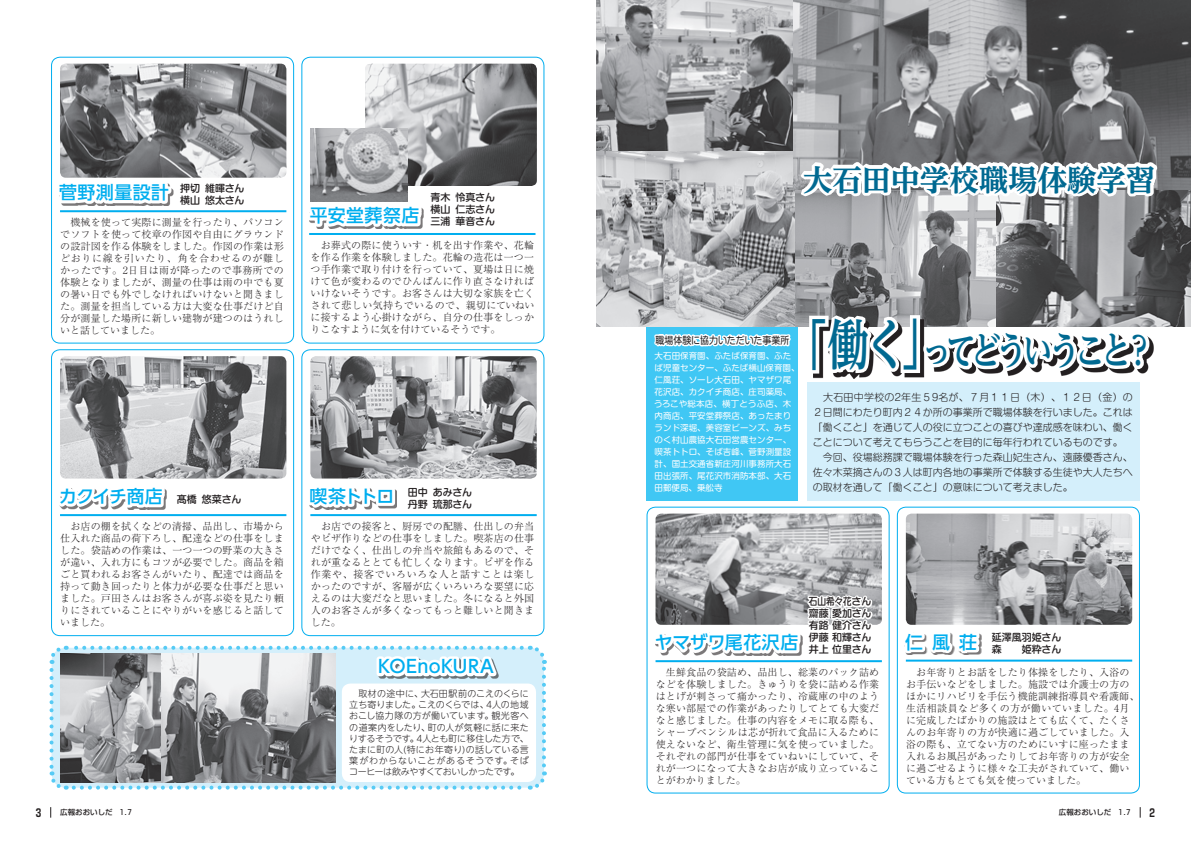
<style>
.page{position:relative;width:1191px;height:842px;background:#fff}
.page>*{position:absolute;margin:0;border:0;box-sizing:border-box;transform-origin:0 0}
.t1{font:700 54.4px "UD Reimin Pro";color:#006991;scale:.77 1}
.t2{font:700 38.9px "UD Reimin Pro";letter-spacing:-.14em;color:#006991;scale:.77 1}
.t3{font:700 expanded 29.4px "UD Reimin Pro";color:#006991}
.t4{font:500 17.8px "UD Shin Go Pro";letter-spacing:.025em;color:#00aeef}
.t5{font:700 11px "Shin Go Pro De";color:#231f20}
.t6{font:300 10px/12px "Ryumin Pr 5";letter-spacing:.015em;color:#231f20;text-align:justify}
.t7{font:300 10px/15px "Shin M Go Pro";color:#231f20}
.t8{font:500 10px/12px "Shin M Go Pro";color:#231f20}
.t9{font:500 10px/12px "Shin M Go Pro";color:#231f20;text-align:justify;scale:.87 1}
.t10{font:10px "Shin M Go Pro";letter-spacing:-.005em;color:#231f20;scale:.9 1}
.t11{font:300 9px/11.2px "UD Shin M Go Pro";letter-spacing:.005em;color:#231f20}
.t12{font:300 9px "UD Shin M Go Pro";letter-spacing:-.02em;color:#231f20}
.t13{font:300 9px "UD Shin M Go Pro";letter-spacing:-.025em;color:#231f20}
.t14{font:8.5px/12px "Shin M Go Pro";letter-spacing:.005em;color:#fff}
.t15{font:500 7.5px "Shin Go Pro";color:#231f20}
</style>
<div class="page">
<img style="left:795px;top:0;width:396px;height:327px">
<img style="left:596px;top:0;width:199px;height:327px">
<div style="left:301px;top:57px;width:243px;height:287px;border:1px solid #00aeef;border-radius:9px"></div>
<div style="left:51px;top:57px;width:243px;height:287px;border:1px solid #00aeef;border-radius:9px"></div>
<hr style="left:60px;top:210px;width:226px;height:2px;background:#00aeef">
<hr style="left:309px;top:233px;width:226px;height:2px;background:#00aeef">
<div style="left:897px;top:507px;width:243px;height:286px;border:1px solid #00aeef;border-radius:9px"></div>
<div style="left:646px;top:507px;width:243px;height:286px;border:1px solid #00aeef;border-radius:9px"></div>
<hr style="left:655px;top:660px;width:227px;height:2px;background:#00aeef">
<hr style="left:906px;top:660px;width:226px;height:2px;background:#00aeef">
<div style="left:807px;top:382px;width:332px;height:118px;background:#d4effb"></div>
<div style="left:646px;top:327px;width:151px;height:173px;background:#40c7f4"></div>
<svg style="left:59px;top:183px;width:115px;height:23px"></svg>
<svg style="left:59px;top:478px;width:109px;height:32px"></svg>
<svg style="left:309px;top:488px;width:88px;height:22px"></svg>
<svg style="left:898px;top:623px;width:84px;height:36px"></svg>
<svg style="left:309px;top:201px;width:115px;height:28px"></svg>
<img style="left:60px;top:64px;width:226px;height:114px">
<img style="left:655px;top:514px;width:227px;height:111px">
<img style="left:906px;top:514px;width:226px;height:111px">
<img style="left:365px;top:64px;width:172px;height:122px">
<img style="left:310px;top:128px;width:98px;height:73px">
<div style="left:51px;top:349px;width:243px;height:287px;border:1px solid #00aeef;border-radius:9px"></div>
<div style="left:301px;top:349px;width:243px;height:287px;border:1px solid #00aeef;border-radius:9px"></div>
<hr style="left:60px;top:514px;width:226px;height:2px;background:#00aeef">
<hr style="left:310px;top:514px;width:227px;height:2px;background:#00aeef">
<svg style="left:49px;top:645px;width:498px;height:145px"></svg>
<svg style="left:655px;top:584px;width:219px;height:79px"></svg>
<svg style="left:805px;top:303px;width:347px;height:76px"></svg>
<svg style="left:794px;top:104px;width:368px;height:138px"></svg>
<svg style="left:653px;top:317px;width:139px;height:30px"></svg>
<img style="left:60px;top:356px;width:226px;height:122px">
<img style="left:310px;top:356px;width:227px;height:122px">
<h3 class="t4" style="left:59px;top:178px;width:111px">菅野測量設計</h3>
<p class="t8" style="left:205px;top:181px;width:41px">維暉さん</p>
<p class="t8" style="left:205px;top:181px;width:41px;text-indent:-25px">押切　<br>悠太さん</p>
<p class="t8" style="left:180px;top:193px;width:31px">横山　</p>
<p class="t6" style="left:60px;top:216px;width:225px">　機械を使って実際に測量を行ったり、パソコンでソフトを使って校章の作図や自由にグラウンドの設計図を作る体験をしました。作図の作業は形どおりに線を引いたり、角を合わせるのが難しかったです。2日目は雨が降ったので事務所での体験となりましたが、測量の仕事は雨の中でも夏の暑い日でも外でしなければいけないと聞きました。測量を担当している方は大変な仕事だけど自分が測量した場所に新しい建物が建つのはうれしいと話していました。</p>
<h3 class="t4" style="left:310px;top:201px;width:111px">平安堂葬祭店</h3>
<p class="t8" style="left:455px;top:190px;width:41px">怜真さん</p>
<p class="t8" style="left:455px;top:190px;width:41px;text-indent:-25px">青木　<br>仁志さん</p>
<p class="t8" style="left:455px;top:202px;width:41px;text-indent:-25px">横山　<br>華音さん</p>
<p class="t8" style="left:430px;top:214px;width:31px">三浦　</p>
<p class="t6" style="left:310px;top:239px;width:225px">　お葬式の際に使ういす・机を出す作業や、花輪を作る作業を体験しました。花輪の造花は一つ一つ手作業で取り付けを行っていて、夏場は日に焼けて色が変わるのでひんぱんに作り直さなければいけないそうです。お客さんは大切な家族を亡くされて悲しい気持ちでいるので、親切にていねいに接するよう心掛けながら、自分の仕事をしっかりこなすように気を付けているそうです。</p>
<h3 class="t4" style="left:59px;top:482px;width:105px">カクイチ商店</h3>
<p class="t8" style="left:177px;top:492px;width:31px">髙橋　</p>
<p class="t8" style="left:202px;top:492px;width:41px">悠菜さん</p>
<p class="t6" style="left:60px;top:519px;width:225px">　お店の棚を拭くなどの清掃、品出し、市場から仕入れた商品の荷下ろし、配達などの仕事をしました。袋詰めの作業は、一つ一つの野菜の大きさが違い、入れ方にもコツが必要でした。商品を箱ごと買われるお客さんがいたり、配達では商品を持って動き回ったりと体力が必要な仕事だと思いました。戸田さんはお客さんが喜ぶ姿を見たり頼りにされていることにやりがいを感じると話していました。</p>
<p class="t5" style="left:36px;top:803px;width:7px">3</p>
<p class="t15" style="left:60px;top:806px;width:73px">広報おおいしだ　１.7</p>
<h3 class="t4" style="left:309px;top:482px;width:86px">喫茶トトロ</h3>
<p class="t8" style="left:408px;top:485px;width:31px">田中　</p>
<p class="t8" style="left:433px;top:485px;width:41px">あみさん</p>
<p class="t8" style="left:433px;top:497px;width:41px">琉那さん</p>
<p class="t8" style="left:408px;top:497px;width:31px">丹野　</p>
<p class="t6" style="left:311px;top:519px;width:225px">　お店での接客と、厨房での配膳、仕出しの弁当やピザ作りなどの仕事をしました。喫茶店の仕事だけでなく、仕出しの弁当や旅館もあるので、それが重なるととても忙しくなります。ピザを作る作業や、接客でいろいろな人と話すことは楽しかったのですが、客層が広くいろいろな要望に応えるのは大変だなと思いました。冬になると外国人のお客さんが多くなってもっと難しいと聞きました。</p>
<h3 class="t4" style="left:378px;top:652px;width:117px">KOEnoKURA</h3>
<p class="t11" style="left:358px;top:687px;width:66px">取材の途中に、</p>
<p class="t11" style="left:421px;top:687px;width:109px">大石田駅前のこえのくらに</p>
<p class="t12" style="left:349px;top:697px;width:73px">立ち寄りました。</p>
<p class="t11" style="left:486px;top:699px;width:44px">4人の地域</p>
<p class="t12" style="left:418px;top:697px;width:72px">こえのくらでは、</p>
<p class="t11" style="left:428px;top:710px;width:102px;text-indent:-79px">おこし協力隊の方が働いています。<br>町の人が気軽に話に来た</p>
<p class="t11" style="left:491px;top:710px;width:39px">観光客へ</p>
<p class="t11" style="left:416px;top:721px;width:114px;text-indent:-67px">の道案内をしたり、<br>4人とも町に移住した方で、</p>
<p class="t13" style="left:349px;top:731px;width:71px">りするそうです。</p>
<p class="t11" style="left:349px;top:743px;width:181px">たまに町の人(特にお年寄り)の話している言</p>
<p class="t11" style="left:510px;top:755px;width:20px">そば</p>
<p class="t11" style="left:349px;top:755px;width:172px">葉がわからないことがあるそうです。コーヒーは飲みやすくておいしかったです。</p>
<h3 class="t3" style="left:803px;top:155px;width:354px">大石田中学校職場体験学習</h3>
<p class="t10" style="left:655px;top:332px;width:150px">職場体験に協力いただいた事業所</p>
<p class="t14" style="left:654px;top:349px;width:147px">大石田保育園、ふたば保育園、ふたば児童センター、ふたば横山保育園、仁風荘、ソーレ大石田、ヤマザワ尾花沢店、カクイチ商店、庄司薬局、うろこや総本店、横丁とうふ店、木内商店、平安堂葬祭店、あったまりランド深堀、美容室ビーンズ、みちのく村山農協大石田営農センター、喫茶トトロ、そば吉峰、菅野測量設計、国土交通省新庄河川事務所大石田出張所、尾花沢市消防本部、大石田郵便局、乗舩寺</p>
<h1 class="t1" style="left:785px;top:300px;width:207px">「働く」</h1>
<h2 class="t2" style="left:921px;top:319px;width:273px">ってどういうこと</h2>
<h2 class="t2" style="left:1124px;top:319px;width:40px">?</h2>
<p class="t7" style="left:813px;top:388px;width:322px">　大石田中学校の2年生５9名が、７月１１日（木）、１２日（金）の２日間にわたり町内２４か所の事業所で職場体験を行いました。これは「働くこと」を通じて人の役に立つことの喜びや達成感を味わい、働くことについて考えてもらうことを目的に毎年行われているものです。　今回、役場総務課で職場体験を行った森山妃生さん、遠藤優香さん、佐々木菜摘さんの３人は町内各地の事業所で体験する生徒や大人たちへの取材を通して「働くこと」の意味について考えました。</p>
<h3 class="t4" style="left:655px;top:628px;width:145px">ヤマザワ尾花沢店</h3>
<p class="t9" style="left:808px;top:594px;width:74px">石山希々花さん齋藤愛加さん有路健介さん伊藤和輝さん井上位里さん</p>
<p class="t6" style="left:656px;top:666px;width:225px">　生鮮食品の袋詰め、品出し、総菜のパック詰めなどを体験しました。きゅうりを袋に詰める作業はとげが刺さって痛かったり、冷蔵庫の中のような寒い部屋での作業があったりしてとても大変だなと感じました。仕事の内容をメモに取る際も、シャープペンシルは芯が折れて食品に入るために使えないなど、衛生管理に気を使っていました。それぞれの部門が仕事をていねいにしていて、それが一つになって大きなお店が成り立っていることがわかりました。</p>
<h3 class="t4" style="left:905px;top:627px;width:19px">仁</h3>
<h3 class="t4" style="left:932px;top:627px;width:19px">風</h3>
<h3 class="t4" style="left:959px;top:627px;width:19px">荘</h3>
<p class="t8" style="left:991px;top:630px;width:71px">延澤風羽姫さん森　　姫粋さん</p>
<p class="t6" style="left:906px;top:665px;width:235px;text-align:left">　お年寄りとお話をしたり体操をしたり、入浴のお手伝いなどをしました。施設では介護士の方のほかにリハビリを手伝う機能訓練指導員や看護師、生活相談員など多くの方が働いていました。月4に完成したばかりの施設はとても広くて、たくさんのお年寄りの方が快適に過ごしていました。入浴の際も、立てない方のためにいすに座ったまま入れるお風呂があったりしてお年寄りの方が安全に過ごせるように様々な工夫がされていて、働いている方もとても気を使っていました。</p>
<p class="t15" style="left:1059px;top:806px;width:54px">広報おおいしだ</p>
<p class="t15" style="left:1119px;top:806px;width:13px">１.7</p>
<p class="t5" style="left:1149px;top:803px;width:7px">2</p>
</div>
